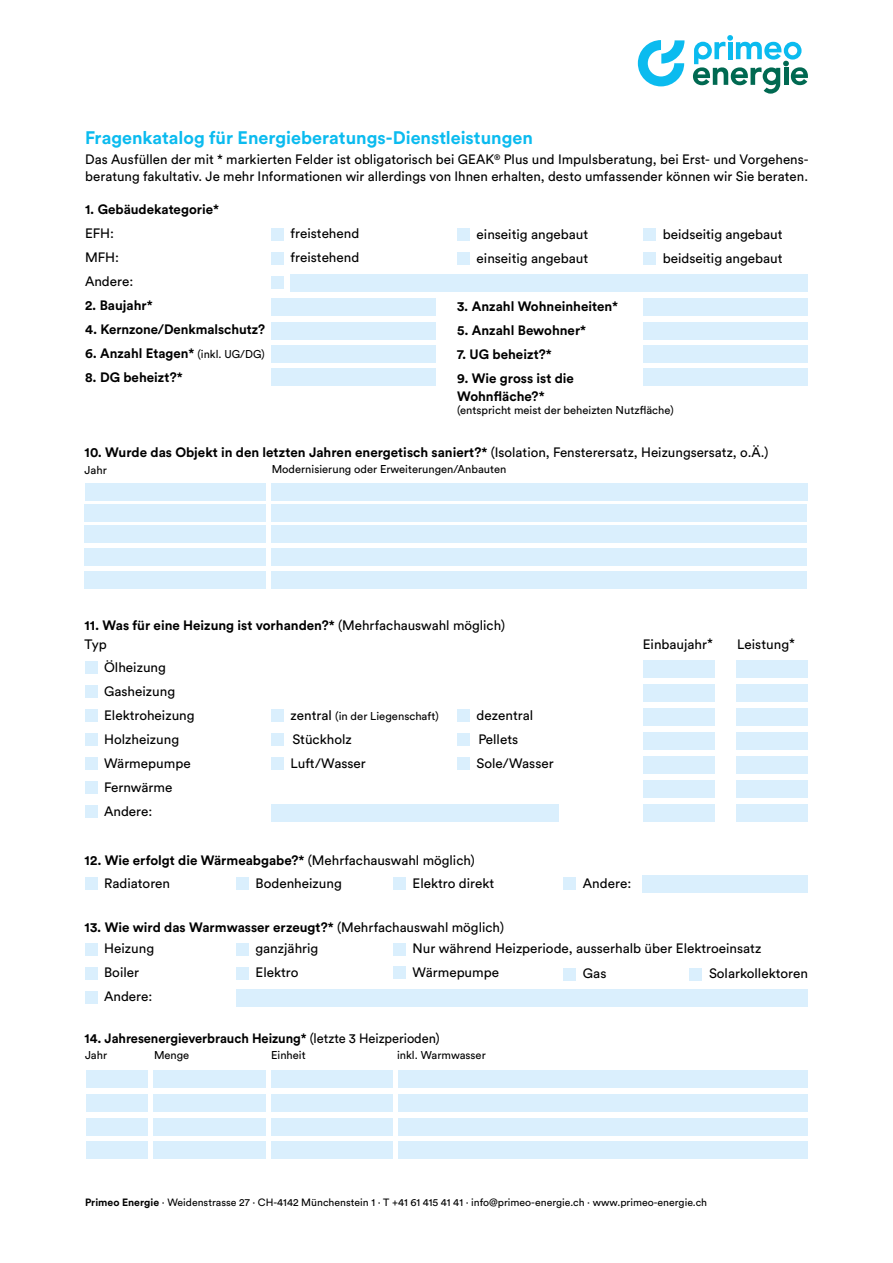
<style>
.page{position:relative;width:893px;height:1263px;background:#fff}
.page>*{position:absolute;margin:0;border:0;box-sizing:border-box;transform-origin:0 0}
.t1{font:700 18px "Circular Std";color:#0bbbef}
.t2{font:13.5px/24px "Circular Std";color:#000}
.t3{font:700 13.5px/24px "Circular Std";color:#000}
.t4{font:700 13.35px "Circular Std";letter-spacing:-.005em;color:#000}
.t5{font:11.25px "Circular Std";color:#000}
.t6{font:10.5px "Circular Std";color:#000}
.s1{font-weight:500}
.s2{font-weight:400}
.s3{font-weight:400;font-size:11.25px}
.s4{font-size:13.5px}
.s5{font-weight:500;font-size:13.5px}
.s6{font-weight:700}
</style>
<div class="page">
<div style="left:271px;top:228px;width:13px;height:13px;background:#daeffd"></div>
<div style="left:271px;top:252px;width:13px;height:13px;background:#daeffd"></div>
<div style="left:271px;top:276px;width:13px;height:13px;background:#daeffd"></div>
<div style="left:457px;top:228px;width:13px;height:13px;background:#daeffd"></div>
<div style="left:457px;top:252px;width:13px;height:13px;background:#daeffd"></div>
<div style="left:643px;top:228px;width:13px;height:13px;background:#daeffd"></div>
<div style="left:643px;top:252px;width:13px;height:13px;background:#daeffd"></div>
<div style="left:85px;top:661px;width:12px;height:13px;background:#daeffd"></div>
<div style="left:85px;top:685px;width:12px;height:13px;background:#daeffd"></div>
<div style="left:85px;top:709px;width:12px;height:13px;background:#daeffd"></div>
<div style="left:85px;top:733px;width:12px;height:13px;background:#daeffd"></div>
<div style="left:85px;top:757px;width:12px;height:13px;background:#daeffd"></div>
<div style="left:85px;top:781px;width:12px;height:13px;background:#daeffd"></div>
<div style="left:85px;top:805px;width:12px;height:13px;background:#daeffd"></div>
<div style="left:85px;top:877px;width:12px;height:13px;background:#daeffd"></div>
<div style="left:85px;top:943px;width:12px;height:13px;background:#daeffd"></div>
<div style="left:85px;top:967px;width:12px;height:13px;background:#daeffd"></div>
<div style="left:85px;top:991px;width:12px;height:13px;background:#daeffd"></div>
<div style="left:236px;top:877px;width:13px;height:13px;background:#daeffd"></div>
<div style="left:236px;top:943px;width:13px;height:13px;background:#daeffd"></div>
<div style="left:236px;top:967px;width:13px;height:13px;background:#daeffd"></div>
<div style="left:393px;top:877px;width:13px;height:13px;background:#daeffd"></div>
<div style="left:393px;top:943px;width:13px;height:13px;background:#daeffd"></div>
<div style="left:563px;top:877px;width:13px;height:13px;background:#daeffd"></div>
<div style="left:563px;top:968px;width:13px;height:12px;background:#daeffd"></div>
<div style="left:689px;top:968px;width:13px;height:12px;background:#daeffd"></div>
<div style="left:271px;top:709px;width:13px;height:13px;background:#daeffd"></div>
<div style="left:271px;top:733px;width:13px;height:13px;background:#daeffd"></div>
<div style="left:271px;top:757px;width:13px;height:13px;background:#daeffd"></div>
<div style="left:457px;top:709px;width:13px;height:13px;background:#daeffd"></div>
<div style="left:457px;top:733px;width:13px;height:13px;background:#daeffd"></div>
<div style="left:457px;top:757px;width:13px;height:13px;background:#daeffd"></div>
<div style="left:393px;top:966px;width:13px;height:13px;background:#daeffd"></div>
<div style="left:291px;top:275px;width:517px;height:17px;background:#daeffd"></div>
<div style="left:271px;top:299px;width:165px;height:17px;background:#daeffd"></div>
<div style="left:643px;top:299px;width:165px;height:17px;background:#daeffd"></div>
<div style="left:271px;top:322px;width:165px;height:17px;background:#daeffd"></div>
<div style="left:643px;top:322px;width:165px;height:17px;background:#daeffd"></div>
<div style="left:271px;top:345px;width:165px;height:17px;background:#daeffd"></div>
<div style="left:643px;top:345px;width:165px;height:17px;background:#daeffd"></div>
<div style="left:271px;top:369px;width:165px;height:17px;background:#daeffd"></div>
<div style="left:643px;top:369px;width:165px;height:17px;background:#daeffd"></div>
<div style="left:271px;top:804px;width:287px;height:17px;background:#daeffd"></div>
<div style="left:643px;top:661px;width:72px;height:17px;background:#daeffd"></div>
<div style="left:643px;top:685px;width:72px;height:17px;background:#daeffd"></div>
<div style="left:643px;top:709px;width:72px;height:17px;background:#daeffd"></div>
<div style="left:643px;top:733px;width:72px;height:17px;background:#daeffd"></div>
<div style="left:643px;top:757px;width:72px;height:17px;background:#daeffd"></div>
<div style="left:643px;top:781px;width:72px;height:17px;background:#daeffd"></div>
<div style="left:643px;top:804px;width:72px;height:17px;background:#daeffd"></div>
<div style="left:736px;top:661px;width:72px;height:17px;background:#daeffd"></div>
<div style="left:736px;top:685px;width:72px;height:17px;background:#daeffd"></div>
<div style="left:736px;top:709px;width:72px;height:17px;background:#daeffd"></div>
<div style="left:736px;top:733px;width:72px;height:17px;background:#daeffd"></div>
<div style="left:736px;top:757px;width:72px;height:17px;background:#daeffd"></div>
<div style="left:736px;top:781px;width:72px;height:17px;background:#daeffd"></div>
<div style="left:736px;top:804px;width:72px;height:17px;background:#daeffd"></div>
<div style="left:643px;top:875px;width:165px;height:17px;background:#daeffd"></div>
<div style="left:236px;top:989px;width:572px;height:17px;background:#daeffd"></div>
<div style="left:85px;top:484px;width:723px;height:17px;background:#daeffd"></div>
<div style="left:84px;top:504px;width:723px;height:17px;background:#daeffd"></div>
<div style="left:84px;top:525px;width:723px;height:17px;background:#daeffd"></div>
<div style="left:84px;top:549px;width:723px;height:17px;background:#daeffd"></div>
<div style="left:84px;top:572px;width:723px;height:17px;background:#daeffd"></div>
<hr style="left:267px;top:481px;width:4px;height:112px;background:#fff">
<svg style="left:140px;top:1087px;width:7px;height:55px"></svg>
<svg style="left:229px;top:1087px;width:7px;height:55px"></svg>
<svg style="left:290px;top:1087px;width:7px;height:55px"></svg>
<div style="left:86px;top:1070px;width:722px;height:17px;background:#daeffd"></div>
<div style="left:86px;top:1094px;width:722px;height:17px;background:#daeffd"></div>
<div style="left:86px;top:1118px;width:722px;height:17px;background:#daeffd"></div>
<div style="left:86px;top:1142px;width:722px;height:17px;background:#daeffd"></div>
<hr style="left:149px;top:1051px;width:4px;height:116px;background:#fff">
<hr style="left:267px;top:1051px;width:4px;height:116px;background:#fff">
<hr style="left:393px;top:1054px;width:4px;height:116px;background:#fff">
<svg style="left:638px;top:40px;width:46px;height:46px"></svg>
<svg style="left:693px;top:35px;width:115px;height:59px"></svg>
<h1 class="t1" style="left:85px;top:126px;width:449px">Fragenkatalog für Energieberatungs-Dienstleistungen</h1>
<p class="t2" style="left:85px;top:151px;width:725px;line-height:16.5px">Das Ausfüllen der mit * markierten Felder ist obligatorisch bei GEAK<sup>®</sup> Plus und Impulsberatung, bei Erst- und Vorgehens&shy;beratung fakultativ. Je mehr Informationen wir allerdings von Ihnen erhalten, desto umfassender können wir Sie beraten.</p>
<p class="t3" style="left:85px;top:197px;width:136px">1. Gebäudekategorie<span class="s1">*<br></span><span class="s2">EFH:<br>MFH:<br>Andere:</span></p>
<p class="t3" style="left:85px;top:293px;width:69px">2. Baujahr<span class="s1">*</span></p>
<p class="t3" style="left:85px;top:317px;width:182px">4. Kernzone/Denkmalschutz?</p>
<p class="t3" style="left:85px;top:341px;width:181px">6. Anzahl Etagen<span class="s1">*</span> <span class="s3">(inkl. UG/DG)</span></p>
<p class="t3" style="left:85px;top:365px;width:99px">8. DG beheizt?<span class="s1">*</span></p>
<p class="t2" style="left:291px;top:221px;width:70px">freistehend freistehend</p>
<p class="t2" style="left:477px;top:222px;width:113px">einseitig angebaut einseitig angebaut</p>
<p class="t2" style="left:663px;top:222px;width:121px">beidseitig angebaut beidseitig angebaut</p>
<p class="t3" style="left:457px;top:293px;width:163px">3. Anzahl Wohneinheiten<span class="s1">*</span></p>
<p class="t3" style="left:457px;top:317px;width:131px">5. Anzahl Bewohner<span class="s1">*</span></p>
<p class="t3" style="left:457px;top:341px;width:96px">7. UG beheizt?<span class="s1">*</span></p>
<p class="t3" style="left:457px;top:368px;width:118px;line-height:18px">9. Wie gross ist die<br>Wohnfläche?<span class="s1">*</span></p>
<p class="t5" style="left:457px;top:403px;width:218px">(entspricht meist der beheizten Nutzfläche)</p>
<p class="t3" style="left:85px;top:440px;width:685px">10. Wurde das Objekt in den letzten Jahren energetisch saniert?<span class="s1">*</span> <span class="s2">(Isolation, Fensterersatz, Heizungsersatz, o.Ä.)</span></p>
<p class="t5" style="left:85px;top:464px;width:24px">Jahr</p>
<p class="t5" style="left:272px;top:462px;width:236px">Modernisierung oder Erweiterungen/Anbauten</p>
<p class="t3" style="left:85px;top:613px;width:422px">11. Was für eine Heizung ist vorhanden?<span class="s1">*</span> <span class="s2">(Mehrfachauswahl möglich)</span></p>
<p class="t2" style="left:104px;top:633px;width:63px;line-height:22.5px;text-indent:-20px">Typ<br>Ölheizung</p>
<p class="t2" style="left:104px;top:679px;width:92px">Gasheizung<br>Elektroheizung<br>Holzheizung<br>Wärmepumpe<br>Fernwärme<br>Andere:</p>
<p class="t5" style="left:291px;top:709px;width:150px"><span class="s4">zentral</span> (in der Liegenschaft)</p>
<p class="t2" style="left:291px;top:727px;width:77px">Stückholz<br>Luft/Wasser</p>
<p class="t2" style="left:477px;top:703px;width:79px">dezentral<br>Pellets<br>Sole/Wasser</p>
<p class="t3" style="left:85px;top:847px;width:392px">12. Wie erfolgt die Wärmeabgabe?<span class="s1">*</span> <span class="s2">(Mehrfachauswahl möglich)</span></p>
<p class="t2" style="left:104px;top:871px;width:68px">Radiatoren</p>
<p class="t2" style="left:255px;top:871px;width:88px">Bodenheizung</p>
<p class="t2" style="left:413px;top:871px;width:83px">Elektro direkt</p>
<p class="t3" style="left:85px;top:914px;width:421px">13. Wie wird das Warmwasser erzeugt?<span class="s1">*</span> <span class="s2">(Mehrfachauswahl möglich)</span></p>
<p class="t2" style="left:643px;top:632px;width:72px">Einbaujahr*</p>
<p class="t2" style="left:737px;top:632px;width:59px">Leistung*</p>
<p class="t2" style="left:583px;top:871px;width:50px">Andere:</p>
<p class="t2" style="left:104px;top:936px;width:52px">Heizung<br>Boiler<br>Andere:</p>
<p class="t2" style="left:255px;top:936px;width:64px">ganzjährig<br>Elektro</p>
<p class="t2" style="left:413px;top:936px;width:350px">Nur während Heizperiode, ausserhalb über Elektroeinsatz</p>
<p class="t2" style="left:413px;top:960px;width:88px">Wärmepumpe</p>
<p class="t2" style="left:583px;top:961px;width:25px">Gas</p>
<p class="t2" style="left:709px;top:961px;width:101px">Solarkollektoren</p>
<p class="t4" style="left:85px;top:1030px;width:357px">14. Jahresenergieverbrauch Heizung<span class="s5">*</span> <span class="s2">(letzte 3 Heizperioden)</span></p>
<p class="t5" style="left:85px;top:1049px;width:24px">Jahr</p>
<p class="t5" style="left:154px;top:1049px;width:37px">Menge</p>
<p class="t5" style="left:271px;top:1049px;width:36px">Einheit</p>
<p class="t5" style="left:397px;top:1049px;width:90px">inkl. Warmwasser</p>
<p class="t6" style="left:85px;top:1196px;width:624px"><span class="s6">Primeo Energie</span> ⋅ Weidenstrasse 27 ⋅ CH-4142 Münchenstein 1 ⋅ T +41 61 415 41 41 ⋅ info@primeo-energie.ch ⋅ www.primeo-energie.ch</p>
</div>
